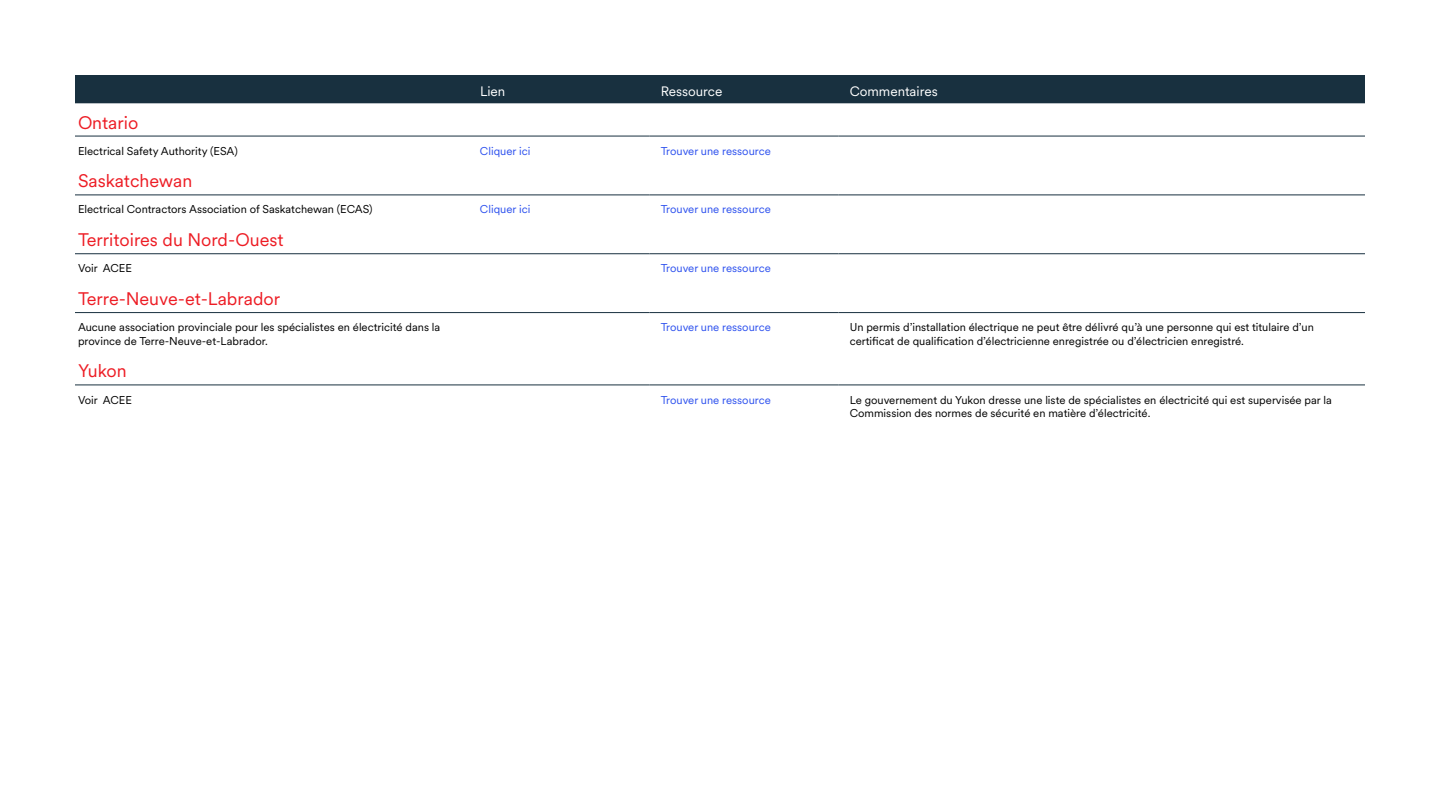
<style>
.page{position:relative;width:1440px;height:810px;background:#fff}
.page>*{position:absolute;margin:0;border:0;box-sizing:border-box;transform-origin:0 0}
.t1{font:18px "Circular";color:#ed1c24}
.t2{font:13.5px "Circular";color:#fff}
.t3{font:11.25px/13.5px "Circular";color:#000}
.t4{font:11.25px "Circular";color:#2c50ee}
</style>
<div class="page">
<div style="left:75px;top:75px;width:1290px;height:28px;background:#18303f"></div>
<hr style="left:75px;top:136px;width:402px;height:1px;background:#18303f">
<hr style="left:477px;top:136px;width:173px;height:1px;background:#18303f">
<hr style="left:650px;top:136px;width:188px;height:1px;background:#18303f">
<hr style="left:838px;top:136px;width:527px;height:1px;background:#18303f">
<hr style="left:75px;top:195px;width:402px;height:1px;background:#18303f">
<hr style="left:477px;top:195px;width:173px;height:1px;background:#18303f">
<hr style="left:650px;top:195px;width:188px;height:1px;background:#18303f">
<hr style="left:838px;top:195px;width:527px;height:1px;background:#18303f">
<hr style="left:75px;top:253px;width:402px;height:1px;background:#18303f">
<hr style="left:477px;top:253px;width:173px;height:1px;background:#18303f">
<hr style="left:650px;top:253px;width:188px;height:1px;background:#18303f">
<hr style="left:838px;top:253px;width:527px;height:1px;background:#18303f">
<hr style="left:75px;top:312px;width:402px;height:1px;background:#18303f">
<hr style="left:477px;top:312px;width:173px;height:1px;background:#18303f">
<hr style="left:650px;top:312px;width:188px;height:1px;background:#18303f">
<hr style="left:838px;top:312px;width:527px;height:1px;background:#18303f">
<hr style="left:75px;top:385px;width:402px;height:1px;background:#18303f">
<hr style="left:477px;top:385px;width:173px;height:1px;background:#18303f">
<hr style="left:650px;top:385px;width:188px;height:1px;background:#18303f">
<hr style="left:838px;top:385px;width:527px;height:1px;background:#18303f">
<p class="t2" style="left:480px;top:82px;width:27px">Lien</p>
<p class="t2" style="left:661px;top:82px;width:63px">Ressource</p>
<p class="t2" style="left:850px;top:82px;width:89px">Commentaires</p>
<h1 class="t1" style="left:78px;top:110px;width:62px">Ontario</h1>
<p class="t3" style="left:78px;top:143px;width:161px">Electrical Safety Authority (ESA)</p>
<p class="t4" style="left:480px;top:143px;width:52px">Cliquer ici</p>
<p class="t4" style="left:661px;top:143px;width:112px">Trouver une ressource</p>
<h1 class="t1" style="left:78px;top:169px;width:116px">Saskatchewan</h1>
<p class="t3" style="left:78px;top:202px;width:296px">Electrical Contractors Association of Saskatchewan (ECAS)</p>
<p class="t4" style="left:480px;top:202px;width:52px">Cliquer ici</p>
<p class="t4" style="left:661px;top:202px;width:112px">Trouver une ressource</p>
<h1 class="t1" style="left:78px;top:228px;width:207px">Territoires du Nord-Ouest</h1>
<p class="t3" style="left:78px;top:261px;width:55px">Voir ACEE</p>
<p class="t4" style="left:661px;top:261px;width:112px">Trouver une ressource</p>
<h1 class="t1" style="left:78px;top:287px;width:204px">Terre-Neuve-et-Labrador</h1>
<p class="t3" style="left:78px;top:320px;width:364px">Aucune association provinciale pour les spécialistes en électricité dans la province de Terre-Neuve-et-Labrador.</p>
<p class="t4" style="left:661px;top:320px;width:112px">Trouver une ressource</p>
<p class="t3" style="left:850px;top:320px;width:466px">Un permis d’installation électrique ne peut être délivré qu’à une personne qui est titulaire d’un certificat de qualification d’électricienne enregistrée ou d’électricien enregistré.</p>
<h1 class="t1" style="left:78px;top:359px;width:50px">Yukon</h1>
<p class="t3" style="left:78px;top:392px;width:55px">Voir ACEE</p>
<p class="t4" style="left:661px;top:392px;width:112px">Trouver une ressource</p>
<p class="t3" style="left:850px;top:392px;width:484px">Le gouvernement du Yukon dresse une liste de spécialistes en électricité qui est supervisée par la<br>Commission des normes de sécurité en matière d’électricité.</p>
</div>
